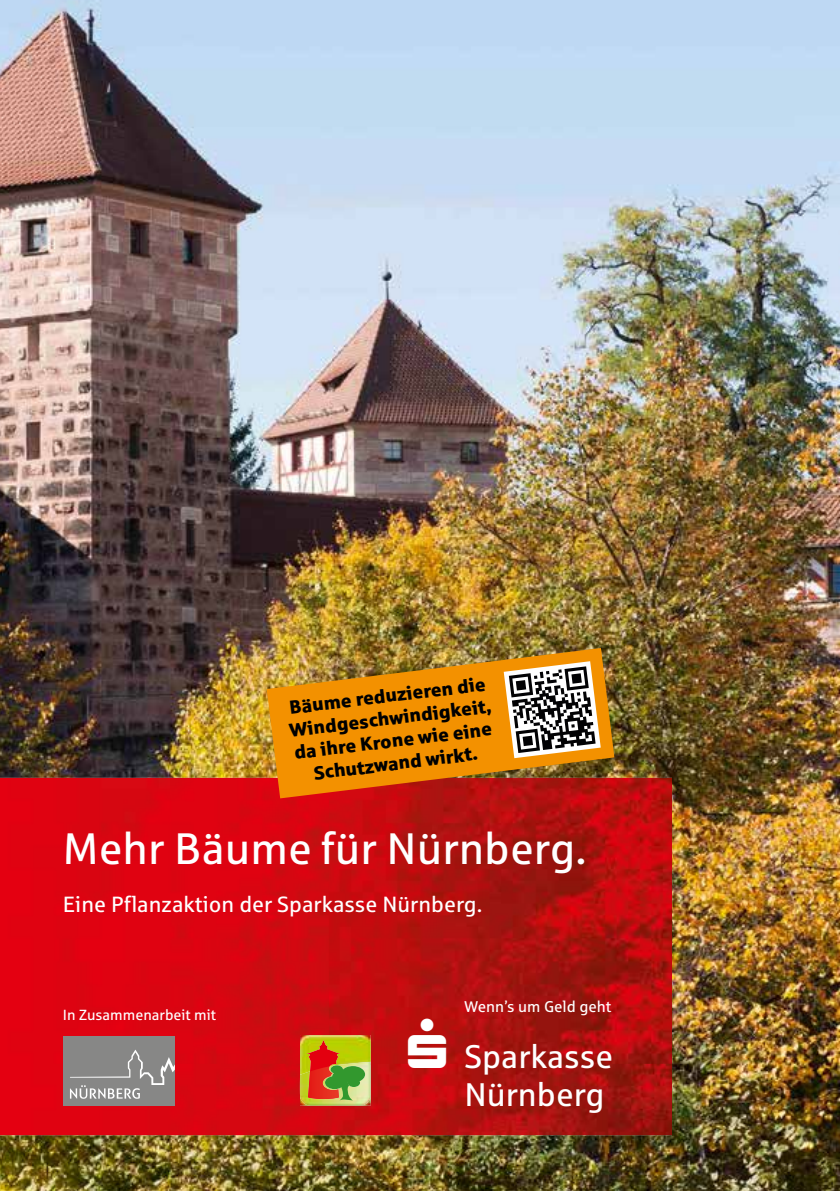
<style>
.page{position:relative;width:840px;height:1191px;background:#fff}
.page>*{position:absolute;margin:0;border:0;box-sizing:border-box;transform-origin:0 0}
.t1{font:44px "Sparkasse Rg";color:#fff}
.t2{font:32.8px/37.8px "Sparkasse Rg";color:#fff;text-align:right}
.t3{font:22px "Sparkasse Rg";color:#fff}
.t4{font:18.8px/22.6px "Sparkasse XB";color:#000;text-align:center}
.t5{font:15.6px "Sparkasse Rg";color:#fff}
.t6{font:14.6px "Sparkasse Rg";color:#fff}
</style>
<div class="page">
<img style="left:0;top:0;width:839px;height:1191px">
<img style="left:0;top:778px;width:671px;height:357px">
<div style="left:63px;top:1035px;width:111px;height:70px;background:#878786"></div>
<svg style="left:70px;top:1049px;width:104px;height:49px"></svg>
<img style="left:300px;top:1035px;width:70px;height:70px">
<svg style="left:300px;top:1040px;width:65px;height:60px"></svg>
<img style="left:266px;top:648px;width:348px;height:150px">
<svg style="left:503px;top:661px;width:97px;height:97px"></svg>
<p class="t4" style="left:285px;top:697px;width:205px;rotate:-7deg">Bäume reduzieren die<br>Windgeschwindigkeit, da ihre Krone wie eine<br>Schutzwand wirkt.</p>
<h1 class="t1" style="left:63px;top:822px;width:525px">Mehr Bäume für Nürnberg.</h1>
<p class="t3" style="left:63px;top:890px;width:420px">Eine Pflanzaktion der Sparkasse Nürnberg.</p>
<p class="t6" style="left:63px;top:1005px;width:155px">In Zusammenarbeit mit</p>
<p class="t5" style="left:464px;top:996px;width:148px">Wenn’s um Geld geht</p>
<h2 class="t2" style="left:408px;top:1037px;width:206px">▲ Sparkasse<br>Nürnberg</h2>
</div>
